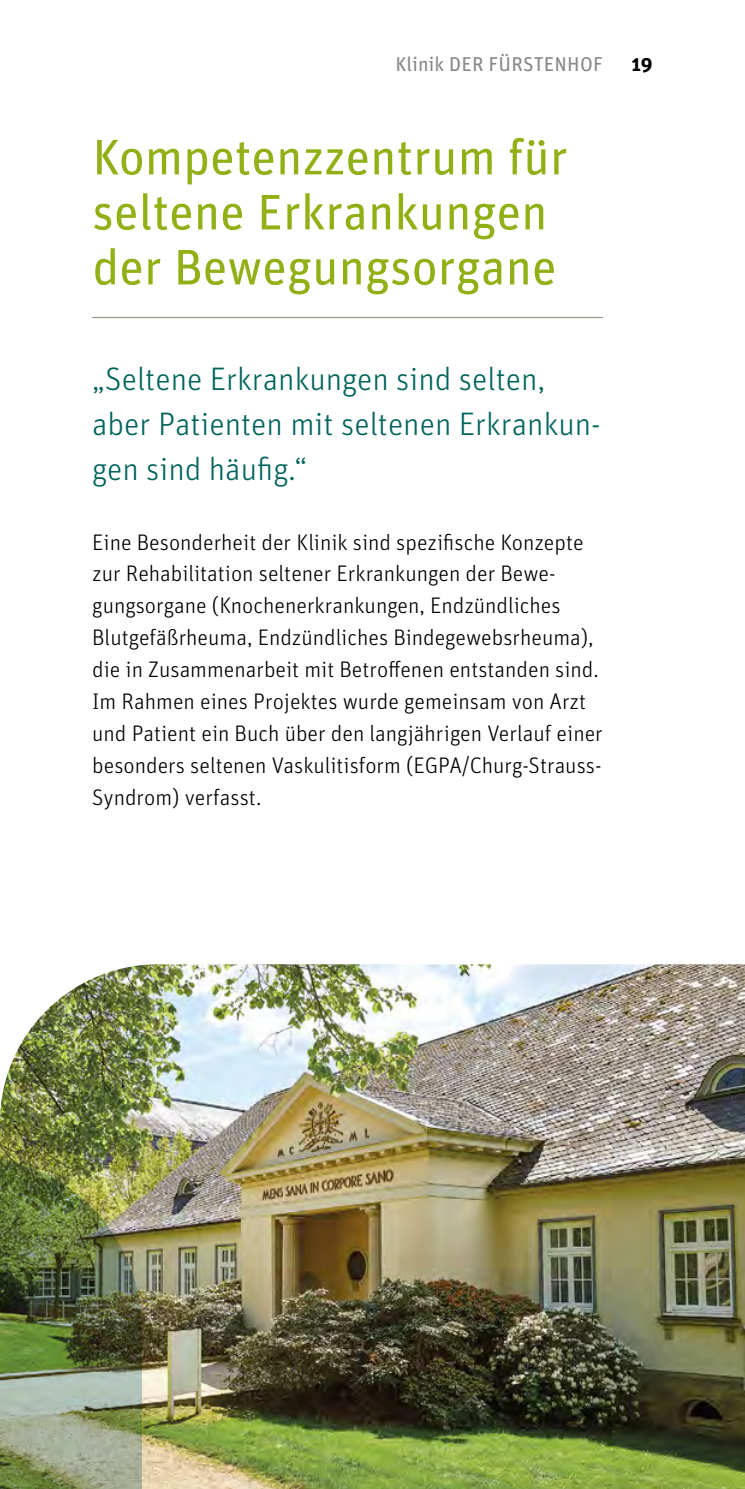
<style>
.page{position:relative;width:745px;height:1489px;background:#fff}
.page>*{position:absolute;margin:0;border:0;box-sizing:border-box;transform-origin:0 0}
.t1{font:50px/55px "Unit OT";color:#91b016}
.t2{font:300 32.5px/45px "Unit OT";color:#00645b}
.t3{font:300 22.5px/32px "Unit OT";color:#000}
.t4{font:20px "Unit OT";letter-spacing:.01em;color:#878787}
.t5{font:700 20px "Unit OT";color:#000}
</style>
<div class="page">
<img style="left:0;top:964px;width:744px;height:524px">
<hr style="left:92px;top:317px;width:510px;height:1px;background:#9d9a88">
<img style="left:0;top:1155px;width:142px;height:333px">
<p class="t4" style="left:395px;top:51px;width:209px">Klinik DER FÜRSTENHOF</p>
<p class="t5" style="left:631px;top:51px;width:23px">19</p>
<h1 class="t1" style="left:92px;top:129px;width:476px">Kompetenzzentrum für seltene Erkrankungen der Bewegungsorgane</h1>
<h2 class="t2" style="left:92px;top:356px;width:509px">„Seltene Erkrankungen sind selten, aber Patienten mit seltenen Erkrankun&shy;gen sind häufig.“</h2>
<p class="t3" style="left:92px;top:526px;width:512px">Eine Besonderheit der Klinik sind spezifische Konzepte zur Rehabilitation seltener Erkrankungen der Bewe&shy;gungsorgane (Knochenerkrankungen, Endzündliches Blutgefäßrheuma, Endzündliches Bindegewebsrheuma), die in Zusammenarbeit mit Betroffenen entstanden sind.<br>Im Rahmen eines Projektes wurde gemeinsam von Arzt und Patient ein Buch über den langjährigen Verlauf einer besonders seltenen Vaskulitisform (EGPA/Churg-Strauss-Syndrom) verfasst.</p>
</div>
